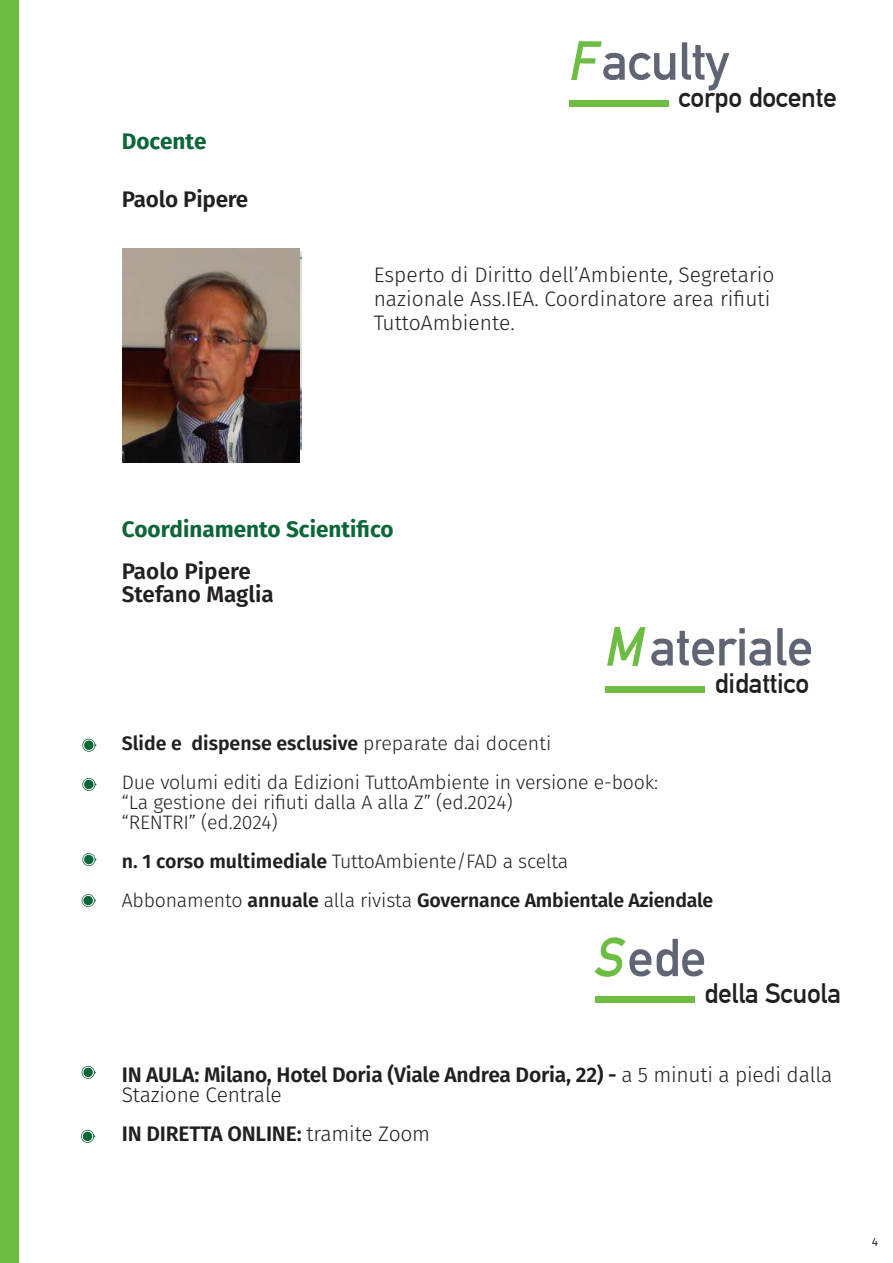
<style>
.page{position:relative;width:893px;height:1263px;background:#fff}
.page>*{position:absolute;margin:0;border:0;box-sizing:border-box;transform-origin:0 0}
.t1{font:52.5px "DIN Mittelschrift Std";letter-spacing:-.01em;color:#606573}
.t2{font:27.6px "DIN Mittelschrift Std";letter-spacing:-.01em;color:#231f20}
.t3{font:600 22.5px/22.5px "Fira Sans";letter-spacing:-.005em;color:#231f20}
.t4{font:700 22.5px "Fira Sans";color:#0c6638}
.t5{font:600 21px/19.5px "Fira Sans";letter-spacing:-.01em;color:#231f20}
.t6{font:300 21px/24px "Fira Sans";color:#231f20}
.t7{font:300 19.5px/39px "Fira Sans";letter-spacing:-.01em;color:#231f20}
.t8{font:600 19.5px/39px "Fira Sans";letter-spacing:-.01em;color:#231f20}
.t9{font:12px "Fira Sans";color:#231f20}
.s1{font-style:italic;font-size:54.6px;color:#6dbd44}
.s2{font-weight:600}
.s3{font-weight:300}
</style>
<div class="page">
<div style="left:569px;top:100px;width:100px;height:7px;background:#6dbd44"></div>
<div style="left:0;top:0;width:18px;height:1263px;background:#6dbd44"></div>
<div style="left:605px;top:686px;width:100px;height:6px;background:#6dbd44"></div>
<svg style="left:82px;top:778px;width:15px;height:13px"></svg>
<div style="left:84px;top:780px;width:10px;height:9px;background:#0c6638;border-radius:50%"></div>
<svg style="left:81px;top:894px;width:15px;height:13px"></svg>
<div style="left:83px;top:896px;width:10px;height:9px;background:#0c6638;border-radius:50%"></div>
<svg style="left:82px;top:853px;width:15px;height:13px"></svg>
<div style="left:84px;top:855px;width:10px;height:9px;background:#0c6638;border-radius:50%"></div>
<svg style="left:82px;top:738px;width:15px;height:14px"></svg>
<svg style="left:84px;top:740px;width:10px;height:10px"></svg>
<img style="left:122px;top:248px;width:178px;height:214px">
<div style="left:595px;top:997px;width:99px;height:6px;background:#6dbd44"></div>
<svg style="left:81px;top:1065px;width:15px;height:14px"></svg>
<div style="left:83px;top:1068px;width:10px;height:9px;background:#0c6638;border-radius:50%"></div>
<svg style="left:81px;top:1129px;width:15px;height:14px"></svg>
<div style="left:83px;top:1132px;width:9px;height:9px;background:#0c6638;border-radius:50%"></div>
<p class="t4" style="left:122px;top:122px;width:86px">Docente</p>
<p class="t3" style="left:122px;top:187px;width:128px">Paolo Pipere</p>
<h1 class="t1" style="left:567px;top:30px;width:163px"><span class="s1">F</span>aculty</h1>
<h2 class="t2" style="left:679px;top:81px;width:160px">corpo docente</h2>
<p class="t6" style="left:374px;top:262px;width:402px">Esperto di Diritto dell’Ambiente, Segretario nazionale Ass.IEA. Coordinatore area rifiuti<br>TuttoAmbiente.</p>
<p class="t4" style="left:122px;top:511px;width:273px">Coordinamento Scientifico</p>
<p class="t3" style="left:122px;top:559px;width:153px">Paolo Pipere<br>Stefano Maglia</p>
<h1 class="t1" style="left:603px;top:616px;width:211px"><span class="s1">M</span>ateriale</h1>
<h2 class="t2" style="left:714px;top:667px;width:96px">didattico</h2>
<p class="t7" style="left:122px;top:724px;width:538px"><span class="s2">Slide e dispense esclusive</span> preparate dai docenti<br>Due volumi editi da Edizioni TuttoAmbiente in versione e-book:</p>
<p class="t7" style="left:122px;top:792px;width:392px;line-height:19.5px">“La gestione dei rifiuti dalla A alla Z” (ed.2024) “RENTRI” (ed.2024)</p>
<p class="t8" style="left:122px;top:840px;width:593px">n. 1 corso multimediale <span class="s3">TuttoAmbiente/FAD a scelta<br>Abbonamento</span> annuale <span class="s3">alla rivista</span> Governance Ambientale Aziendale</p>
<h1 class="t1" style="left:593px;top:927px;width:115px"><span class="s1">S</span>ede</h1>
<h2 class="t2" style="left:704px;top:977px;width:139px">della Scuola</h2>
<p class="t5" style="left:122px;top:1064px;width:712px">IN AULA: Milano, Hotel Doria (Viale Andrea Doria, 22) - <span class="s3">a 5 minuti a piedi dalla<br>Stazione Centrale</span></p>
<p class="t5" style="left:122px;top:1122px;width:310px">IN DIRETTA ONLINE: <span class="s3">tramite Zoom</span></p>
<p class="t9" style="left:872px;top:1233px;width:8px">4</p>
</div>
